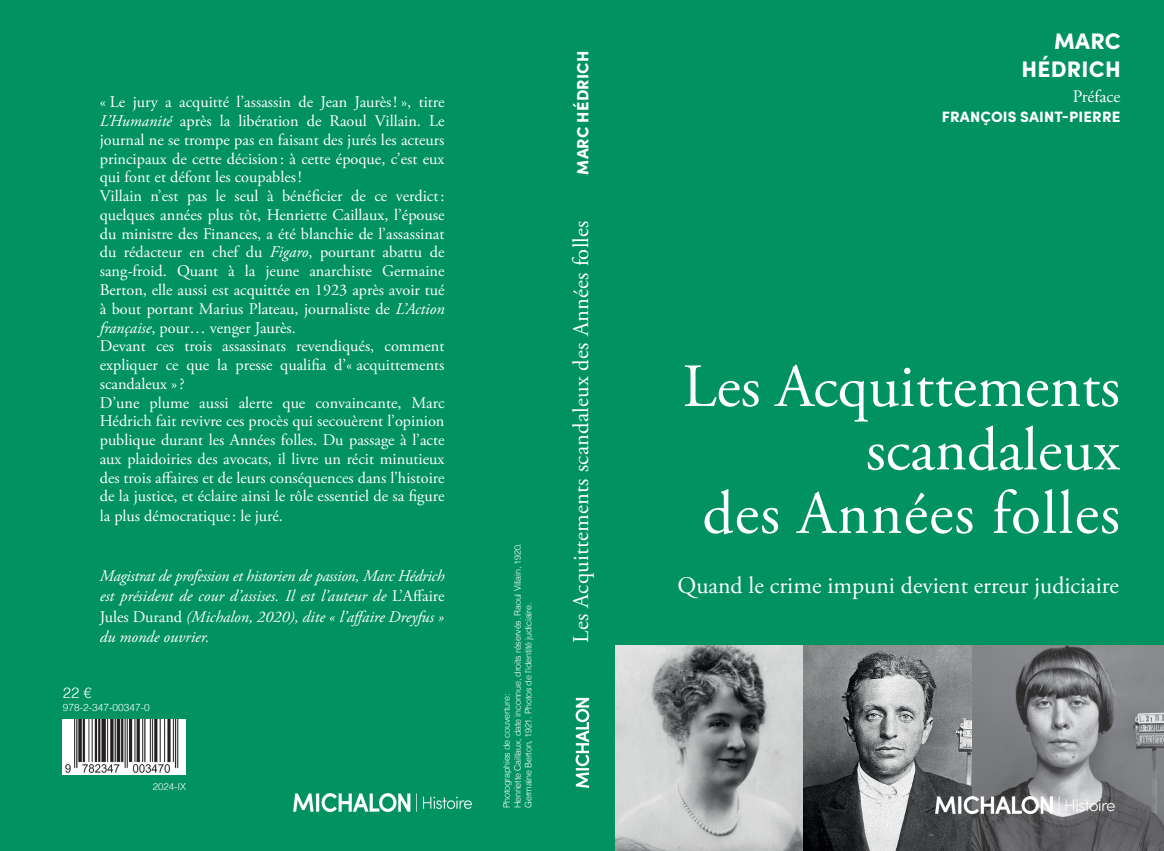
<style>
.page{position:relative;width:1164px;height:851px;background:#fff}
.page>*{position:absolute;margin:0;border:0;box-sizing:border-box;transform-origin:0 0}
.t1{font:61.12px/63.4px "Adobe Garamond Pro";color:#fff;text-align:right}
.t2{font:23.75px "Adobe Garamond Pro";color:#fff}
.t3{font:22.5px "Adobe Garamond Pro";letter-spacing:.01em;color:#fff}
.t4{font:900 22.5px/27.5px "Sofia Pro";letter-spacing:.01em;color:#fff;text-align:right}
.t5{font:17.5px "Adobe Garamond Pro";color:#fff}
.t6{font:16.25px/18.8px "Adobe Garamond Pro";color:#fff}
.t7{font:italic 16.25px/20px "Adobe Garamond Pro";color:#fff;text-align:justify}
.t8{font:900 16.25px "Sofia Pro";letter-spacing:.01em;color:#fff}
.t9{font:900 15px "Sofia Pro";letter-spacing:.01em;color:#fff}
.t10{font:300 14.88px "Helvetica";color:#fff}
.t11{font:300 10.12px "Helvetica";color:#fff}
.t12{font:300 9.62px "Helvetica";color:#fff}
.t13{font:300 8.88px/10.8px "Helvetica";letter-spacing:-.02em;color:#fff}
.s1{font-style:italic}
.s2{font-style:normal}
</style>
<div class="page">
<div style="left:615px;top:0;width:549px;height:850px;background:#009260"></div>
<div style="left:0;top:0;width:615px;height:850px;background:#009260"></div>
<img style="left:575px;top:697px;width:15px;height:90px">
<img style="left:62px;top:719px;width:124px;height:55px">
<img style="left:293px;top:793px;width:179px;height:20px">
<img style="left:972px;top:645px;width:192px;height:205px">
<img style="left:802px;top:645px;width:170px;height:205px">
<img style="left:615px;top:645px;width:187px;height:205px">
<img style="left:935px;top:795px;width:204px;height:20px">
<p class="t6" style="left:100px;top:93px;width:346px">« Le jury a acquitté l’assassin de Jean Jaurès! », titre <span class="s1">L’Humanité</span> après la libération de Raoul Villain. Le journal ne se trompe pas en faisant des jurés les acteurs principaux de cette décision: à cette époque, c’est eux qui font et défont les coupables!<br>Villain n’est pas le seul à bénéficier de ce verdict: quelques années plus tôt, Henriette Caillaux, l’épouse du ministre des Finances, a été blanchie de l’assassinat du rédacteur en chef du <span class="s1">Figaro</span>, pourtant abattu de sang-froid. Quant à la jeune anarchiste Germaine Berton, elle aussi est acquittée en 1923 après avoir tué à bout portant Marius Plateau, journaliste de <span class="s1">L’Action française</span>, pour… venger Jaurès.<br>Devant ces trois assassinats revendiqués, comment expliquer ce que la presse qualifia d’« acquittements scandaleux »?<br>D’une plume aussi alerte que convaincante, Marc Hédrich fait revivre ces procès qui secouèrent l’opinion publique durant les Années folles. Du passage à l’acte aux plaidoiries des avocats, il livre un récit minutieux des trois affaires et de leurs conséquences dans l’histoire de la justice, et éclaire ainsi le rôle essentiel de sa figure la plus démocratique: le juré.</p>
<p class="t7" style="left:100px;top:566px;width:346px">Magistrat de profession et historien de passion, Marc Hédrich est président de cour d’assises. Il est l’auteur de <span class="s2">L’Affaire Jules Durand</span> (Michalon, 2020), dite « l’affaire Dreyfus » du monde ouvrier.</p>
<p class="t10" style="left:63px;top:680px;width:30px">22 €</p>
<p class="t11" style="left:63px;top:699px;width:88px">978-2-347-00347-0</p>
<p class="t12" style="left:153px;top:778px;width:35px">2024-IX</p>
<p class="t13" style="left:501px;top:807px;width:266px;rotate:-90deg">Photographies de couverture:<br>Henriette Caillaux, date inconnue, droits réservés. Raoul Villain, 1920.<br>Germaine Berton, 1921. Photos de l’identité judiciaire.</p>
<p class="t8" style="left:570px;top:174px;width:125px;rotate:-90deg">MARC HÉDRICH</p>
<h3 class="t3" style="left:567px;top:642px;width:423px;rotate:-90deg">Les Acquittements scandaleux des Années folles</h3>
<h3 class="t4" style="left:1021px;top:26px;width:101px">MARC<br>HÉDRICH</h3>
<p class="t5" style="left:1073px;top:86px;width:49px">Préface</p>
<p class="t9" style="left:942px;top:105px;width:180px">FRANÇOIS SAINT-PIERRE</p>
<h1 class="t1" style="left:682px;top:357px;width:439px">Les Acquittements scandaleux<br>des Années folles</h1>
<h2 class="t2" style="left:677px;top:571px;width:443px">Quand le crime impuni devient erreur judiciaire</h2>
</div>
